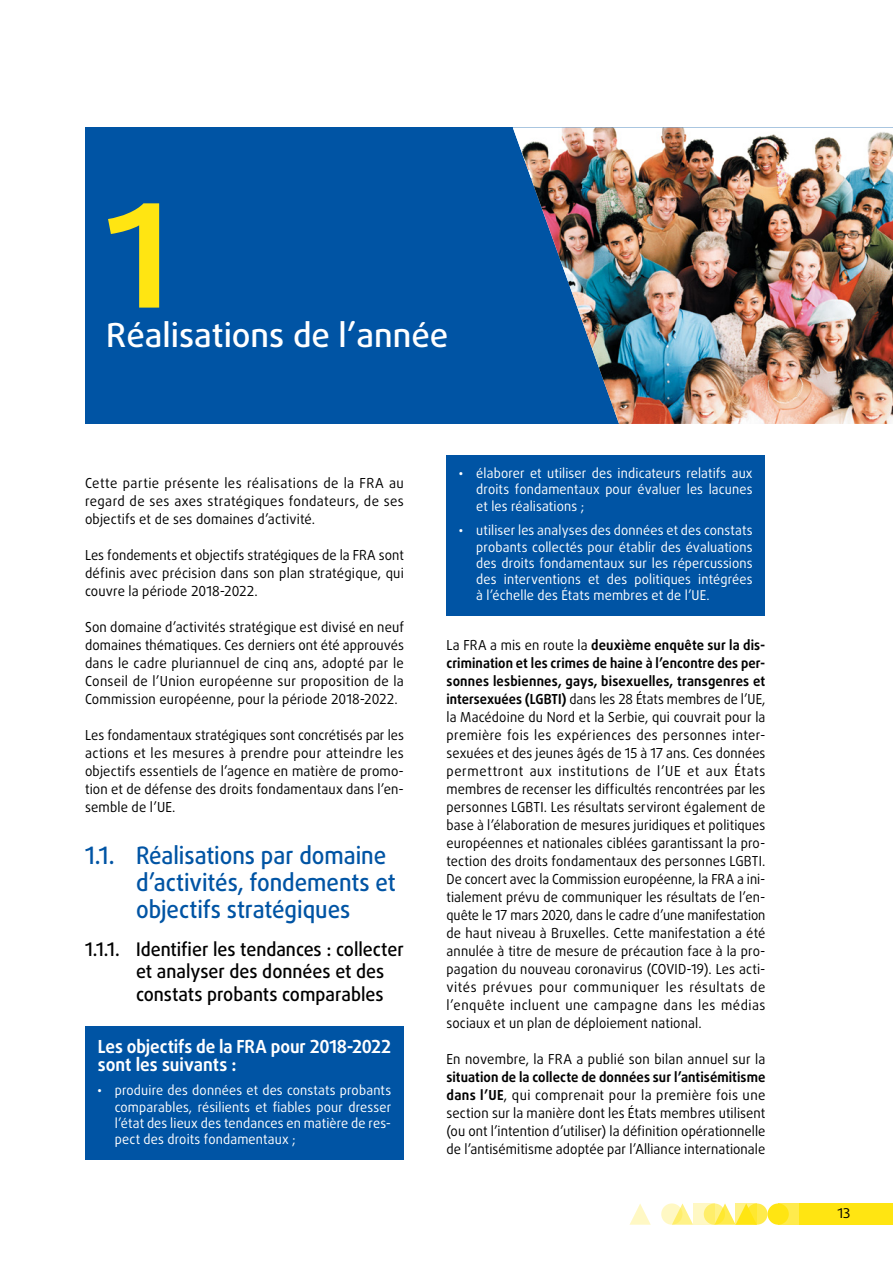
<style>
.page{position:relative;width:893px;height:1263px;background:#fff}
.page>*{position:absolute;margin:0;border:0;box-sizing:border-box;transform-origin:0 0}
.title_1_chapter{font:700 144px "Daxline Pro";color:#ffe512}
.title_1_chapter-2{font:500 33px "Daxline Pro";color:#fff}
.title_1_1{font:500 24px/27px "Daxline Pro";color:#0054a4;scale:.93 1}
.title_1_1_1{font:500 18.75px/22.5px "Daxline Pro";color:#000;scale:.95 1}
.obj_title{font:700 18px/18px "Daxline Pro";letter-spacing:-.005em;color:#fff;scale:.95 1}
.body{font:13.8px/18px "Daxline Pro";letter-spacing:.01em;color:#000;text-align:justify;scale:.94 1}
.body-2{font:13.8px/18px "Daxline Pro";letter-spacing:.01em;color:#000;text-align:justify;scale:.95 1}
.body-3{font:13.8px/18px "Daxline Pro";letter-spacing:.01em;color:#000;text-align:justify;scale:.96 1}
.t1{font:13.5px/16.2px "Daxline Pro";letter-spacing:.01em;color:#fff;text-align:justify;scale:.95 1}
.t2{font:13.5px "Daxline Pro";color:#000}
.s1{font-weight:900}
.s2{font-weight:700}
</style>
<div class="page">
<div style="left:746px;top:1203px;width:21px;height:22px;background:#ffeb4d;border-radius:50%"></div>
<div style="left:778px;top:1203px;width:21px;height:22px;background:#ffeb4d"></div>
<div style="left:799px;top:1203px;width:94px;height:22px;background:#ffe512"></div>
<svg style="left:675px;top:1203px;width:18px;height:22px"></svg>
<svg style="left:629px;top:1204px;width:22px;height:21px"></svg>
<div style="left:767px;top:1203px;width:22px;height:22px;background:#ffe512;border-radius:50%"></div>
<svg style="left:718px;top:1203px;width:18px;height:22px"></svg>
<svg style="left:704px;top:1203px;width:21px;height:22px"></svg>
<svg style="left:661px;top:1203px;width:21px;height:22px"></svg>
<svg style="left:736px;top:1203px;width:21px;height:22px"></svg>
<svg style="left:693px;top:1203px;width:21px;height:22px"></svg>
<div style="left:85px;top:128px;width:808px;height:296px;background:#0054a4"></div>
<div style="left:85px;top:1026px;width:319px;height:61px;background:#0054a4"></div>
<div style="left:85px;top:1072px;width:319px;height:88px;background:#0054a4"></div>
<div style="left:446px;top:455px;width:319px;height:71px;background:#0054a4"></div>
<div style="left:446px;top:512px;width:319px;height:104px;background:#0054a4"></div>
<img style="left:513px;top:128px;width:380px;height:296px">
<p class="title_1_chapter" style="left:106px;top:160px;width:66px">1</p>
<p class="title_1_chapter-2" style="left:106px;top:313px;width:344px">Réalisations de l’année</p>
<p class="body-3" style="left:85px;top:474px;width:334px">Cette partie présente les réalisations de la FRA au regard de ses axes stratégiques fondateurs, de ses objectifs et de ses domaines d’activité.</p>
<p class="body" style="left:85px;top:546px;width:341px">Les fondements et objectifs stratégiques de la FRA sont définis avec précision dans son plan stratégique, qui couvre la période 2018-2022.</p>
<p class="body-2" style="left:85px;top:618px;width:337px">Son domaine d’activités stratégique est divisé en neuf domaines thématiques. Ces derniers ont été approuvés dans le cadre pluriannuel de cinq ans, adopté par le Conseil de l’Union européenne sur proposition de la Commission européenne, pour la période 2018-2022.</p>
<p class="body" style="left:85px;top:726px;width:341px">Les fondamentaux stratégiques sont concrétisés par les actions et les mesures à prendre pour atteindre les objectifs essentiels de l’agence en matière de promo&shy;tion et de défense des droits fondamentaux dans l’en&shy;semble de l’UE.</p>
<p class="title_1_1" style="left:136px;top:842px;width:281px;text-indent:-51px">1.1. Réalisations par domaine d’activités, fondements et objectifs stratégiques</p>
<p class="title_1_1_1" style="left:136px;top:938px;width:283px;text-indent:-51px">1.1.1. Identifier les tendances : collecter et analyser des données et des constats probants comparables</p>
<p class="obj_title" style="left:98px;top:1037px;width:310px">Les objectifs de la FRA pour 2018-2022 sont les suivants :</p>
<p class="t1" style="left:115px;top:1082px;width:292px;text-indent:-17px"><span class="s1">·</span> produire des données et des constats probants comparables, résilients et fiables pour dresser l’état des lieux des tendances en matière de res&shy;pect des droits fondamentaux ;</p>
<p class="t1" style="left:476px;top:465px;width:292px;text-indent:-17px"><span class="s1">·</span> élaborer et utiliser des indicateurs relatifs aux droits fondamentaux pour évaluer les lacunes et les réalisations ;</p>
<p class="t1" style="left:476px;top:522px;width:292px;text-indent:-17px"><span class="s1">·</span> utiliser les analyses des données et des constats probants collectés pour établir des évaluations des droits fondamentaux sur les répercussions des interventions et des politiques intégrées à l’échelle des États membres et de l’UE.</p>
<p class="body" style="left:446px;top:636px;width:341px">La FRA a mis en route la <span class="s2">deuxième enquête sur la dis&shy;crimination et les crimes de haine à l’encontre des per&shy;sonnes lesbiennes, gays, bisexuelles, transgenres et intersexuées (LGBTI)</span> dans les 28 États membres de l’UE, la Macédoine du Nord et la Serbie, qui couvrait pour la première fois les expériences des personnes inter&shy;sexuées et des jeunes âgés de 15 à 17 ans. Ces données permettront aux institutions de l’UE et aux États membres de recenser les difficultés rencontrées par les personnes LGBTI. Les résultats serviront également de base à l’élaboration de mesures juridiques et politiques européennes et nationales ciblées garantissant la pro&shy;tection des droits fondamentaux des personnes LGBTI.<br>De concert avec la Commission européenne, la FRA a ini&shy;tialement prévu de communiquer les résultats de l’en&shy;quête le 17 mars 2020, dans le cadre d’une manifestation de haut niveau à Bruxelles. Cette manifestation a été annulée à titre de mesure de précaution face à la pro&shy;pagation du nouveau coronavirus (COVID-19). Les acti&shy;vités prévues pour communiquer les résultats de l’enquête incluent une campagne dans les médias sociaux et un plan de déploiement national.</p>
<p class="body-2" style="left:446px;top:1050px;width:337px">En novembre, la FRA a publié son bilan annuel sur la <span class="s2">situation de la collecte de données sur l’antisémitisme dans l’UE</span>, qui comprenait pour la première fois une section sur la manière dont les États membres utilisent (ou ont l’intention d’utiliser) la définition opérationnelle de l’antisémitisme adoptée par l’Alliance internationale</p>
<p class="t2" style="left:837px;top:1204px;width:15px">13</p>
</div>
